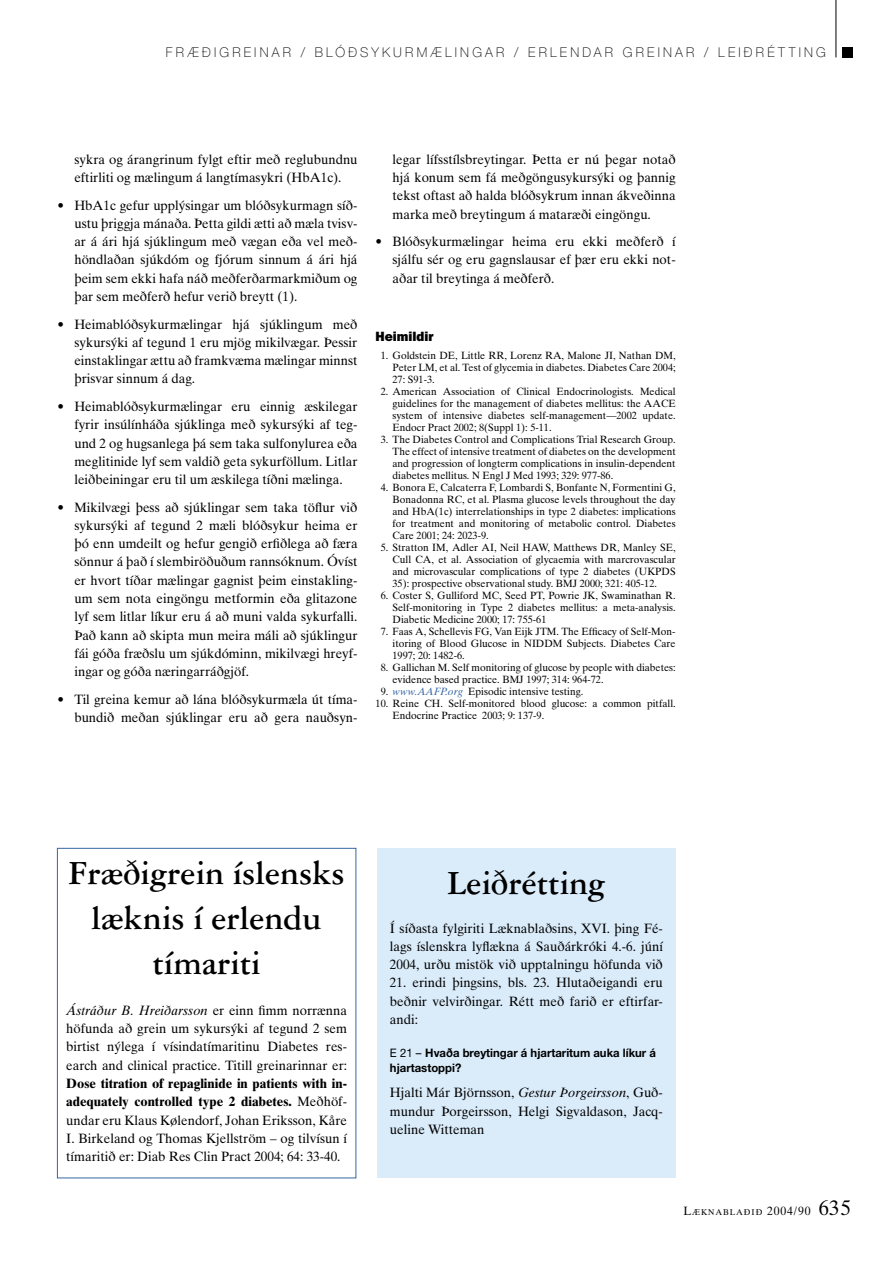
<style>
.page{position:relative;width:893px;height:1263px;background:#fff}
.page>*{position:absolute;margin:0;border:0;box-sizing:border-box;transform-origin:0 0}
.Fræðigr-fs{font:700 36px/45px "Garamond Three";color:#000;text-align:center;scale:.95 1}
.Óinndregið{font:13.5px/18.3px "Times Ten";color:#000;text-align:justify}
.t1{font:100 13.5px "Helvetica Neue";letter-spacing:.245em;color:#000}
.Millfs{font:800 13.5px "Franklin Gothic";color:#000}
.Enska_heiti{font:700 11.7px/15px "Helvetica Neue";color:#000}
.Heimildir{font:10.5px/12px "Times Ten";color:#000;text-align:justify}
.t2{font:8.4px "Times Ten";letter-spacing:.105em;color:#000}
.s1{font-style:italic;color:#3767a3}
.s2{font-style:italic}
.s3{font-weight:700}
.s4{font-weight:400}
.s5{font-size:12px}
.s6{font-size:21px}
</style>
<div class="page">
<hr style="left:836px;top:0;width:1px;height:57px;background:#000">
<div style="left:842px;top:47px;width:11px;height:10px;background:#000"></div>
<div style="left:377px;top:848px;width:299px;height:330px;background:#daebfa"></div>
<div style="left:57px;top:848px;width:299px;height:330px;border:1px solid #3767a3"></div>
<p class="t1" style="left:166px;top:44px;width:662px">FRÆÐIGREINAR / BLÓÐSYKURMÆLINGAR / ERLENDAR GREINAR / LEIÐRÉTTING</p>
<p class="Óinndregið" style="left:74px;top:150px;width:285px">sykra og árangrinum fylgt eftir með reglubundnu eftirliti og mælingum á langtímasykri (HbA1c).</p>
<p class="Óinndregið" style="left:74px;top:196px;width:285px;text-indent:-17px">• HbA1c gefur upplýsingar um blóðsykurmagn síð&shy;ustu þriggja mánaða. Þetta gildi ætti að mæla tvisv&shy;ar á ári hjá sjúklingum með vægan eða vel með&shy;höndlaðan sjúkdóm og fjórum sinnum á ári hjá þeim sem ekki hafa náð meðferðarmarkmiðum og þar sem meðferð hefur verið breytt (1).</p>
<p class="Óinndregið" style="left:74px;top:315px;width:285px;text-indent:-17px">• Heimablóðsykurmælingar hjá sjúklingum með sykursýki af tegund 1 eru mjög mikilvægar. Þessir einstaklingar ættu að framkvæma mælingar minnst þrisvar sinnum á dag.</p>
<p class="Óinndregið" style="left:74px;top:397px;width:285px;text-indent:-17px">• Heimablóðsykurmælingar eru einnig æskilegar fyrir insúlínháða sjúklinga með sykursýki af teg&shy;und 2 og hugsanlega þá sem taka sulfonylurea eða meglitinide lyf sem valdið geta sykurföllum. Litlar leiðbeiningar eru til um æskilega tíðni mælinga.</p>
<p class="Óinndregið" style="left:74px;top:498px;width:285px;text-indent:-17px">• Mikilvægi þess að sjúklingar sem taka töflur við sykursýki af tegund 2 mæli blóðsykur heima er þó enn umdeilt og hefur gengið erfiðlega að færa sönnur á það í slembiröðuðum rannsóknum. Óvíst er hvort tíðar mælingar gagnist þeim einstakling&shy;um sem nota eingöngu metformin eða glitazone lyf sem litlar líkur eru á að muni valda sykurfalli.<br>Það kann að skipta mun meira máli að sjúklingur fái góða fræðslu um sjúkdóminn, mikilvægi hreyf&shy;ingar og góða næringarráðgjöf.</p>
<p class="Óinndregið" style="left:57px;top:690px;width:302px;text-align:right">• Til greina kemur að lána blóðsykurmæla út tíma&shy;bundið meðan sjúklingar eru að gera nauðsyn-</p>
<p class="Óinndregið" style="left:393px;top:150px;width:285px">legar lífsstílsbreytingar. Þetta er nú þegar notað hjá konum sem fá meðgöngusykursýki og þannig tekst oftast að halda blóðsykrum innan ákveðinna marka með breytingum á mataræði eingöngu.</p>
<p class="Óinndregið" style="left:393px;top:232px;width:285px;text-indent:-17px">• Blóðsykurmælingar heima eru ekki meðferð í sjálfu sér og eru gagnslausar ef þær eru ekki not&shy;aðar til breytinga á meðferð.</p>
<p class="Millfs" style="left:376px;top:328px;width:60px">Heimildir</p>
<p class="Heimildir" style="left:393px;top:349px;width:285px;text-indent:-12px">1. Goldstein DE, Little RR, Lorenz RA, Malone JI, Nathan DM, Peter LM, et al. Test of glycemia in diabetes. Diabetes Care 2004; 27: S91-3.</p>
<p class="Heimildir" style="left:393px;top:385px;width:285px;text-indent:-12px">2. American Association of Clinical Endocrinologists. Medical guidelines for the management of diabetes mellitus: the AACE system of intensive diabetes self-management—2002 update.<br>Endocr Pract 2002; 8(Suppl 1): 5-11.</p>
<p class="Heimildir" style="left:393px;top:433px;width:285px;text-indent:-12px">3. The Diabetes Control and Complications Trial Research Group.<br>The effect of intensive treatment of diabetes on the development and progression of longterm complications in insulin-dependent diabetes mellitus. N Engl J Med 1993; 329: 977-86.</p>
<p class="Heimildir" style="left:393px;top:481px;width:285px;text-indent:-12px">4. Bonora E, Calcaterra F, Lombardi S, Bonfante N, Formentini G, Bonadonna RC, et al. Plasma glucose levels throughout the day and HbA(1c) interrelationships in type 2 diabetes: implications for treatment and monitoring of metabolic control. Diabetes Care 2001; 24: 2023-9.</p>
<p class="Heimildir" style="left:393px;top:541px;width:285px;text-indent:-12px">5. Stratton IM, Adler AI, Neil HAW, Matthews DR, Manley SE, Cull CA, et al. Association of glycaemia with marcrovascular and microvascular complications of type 2 diabetes (UKPDS 35): prospective observational study. BMJ 2000; 321: 405-12.</p>
<p class="Heimildir" style="left:393px;top:589px;width:285px;text-indent:-12px">6. Coster S, Gulliford MC, Seed PT, Powrie JK, Swaminathan R.<br>Self-monitoring in Type 2 diabetes mellitus: a meta-analysis.<br>Diabetic Medicine 2000; 17: 755-61</p>
<p class="Heimildir" style="left:393px;top:625px;width:285px;text-indent:-12px">7. Faas A, Schellevis FG, Van Eijk JTM. The Efficacy of Self-Mon&shy;itoring of Blood Glucose in NIDDM Subjects. Diabetes Care 1997; 20: 1482-6.</p>
<p class="Heimildir" style="left:393px;top:661px;width:285px;text-indent:-12px">8. Gallichan M. Self monitoring of glucose by people with diabetes: evidence based practice. BMJ 1997; 314: 964-72.</p>
<p class="Heimildir" style="left:381px;top:685px;width:204px">9. <span class="s1">www.AAFP.org</span> Episodic intensive testing.</p>
<p class="Heimildir" style="left:393px;top:697px;width:285px;text-indent:-17px">10. Reine CH. Self-monitored blood glucose: a common pitfall.<br>Endocrine Practice 2003; 9: 137-9.</p>
<p class="Fræðigr-fs" style="left:68px;top:851px;width:293px">Fræðigrein íslensks læknis í erlendu tímariti</p>
<p class="Óinndregið" style="left:66px;top:1001px;width:282px"><span class="s2">Ástráður B. Hreiðarsson</span> er einn fimm norrænna höfunda að grein um sykursýki af tegund 2 sem birtist nýlega í vísindatímaritinu Diabetes res&shy;earch and clinical practice. Titill greinarinnar er:<br><span class="s3">Dose titration of repaglinide in patients with in&shy;adequately controlled type 2 diabetes.</span> Meðhöf&shy;undar eru Klaus Kølendorf, Johan Eriksson, Kåre I. Birkeland og Thomas Kjellström – og tilvísun í tímaritið er: Diab Res Clin Pract 2004; 64: 33-40.</p>
<p class="Fræðigr-fs" style="left:448px;top:861px;width:167px">Leiðrétting</p>
<p class="Óinndregið" style="left:390px;top:919px;width:275px">Í síðasta fylgiriti Læknablaðsins, XVI. þing Fé&shy;lags íslenskra lyflækna á Sauðárkróki 4.-6. júní 2004, urðu mistök við upptalningu höfunda við</p>
<p class="Óinndregið" style="left:390px;top:973px;width:274px">21. erindi þingsins, bls. 23. Hlutaðeigandi eru beðnir velvirðingar. Rétt með farið er eftirfar&shy;andi:</p>
<p class="Enska_heiti" style="left:390px;top:1045px;width:268px"><span class="s4">E 21 –</span> Hvaða breytingar á hjartaritum auka líkur á hjartastoppi?</p>
<p class="Óinndregið" style="left:390px;top:1083px;width:274px">Hjalti Már Björnsson, <span class="s2">Gestur Þorgeirsson</span>, Guð&shy;mundur Þorgeirsson, Helgi Sigvaldason, Jacq&shy;ueline Witteman</p>
<p class="t2" style="left:683px;top:1207px;width:169px"><span class="s5">L</span>ÆKNABLAÐIÐ <span class="s5">2004/90</span> <span class="s6">635</span></p>
</div>
